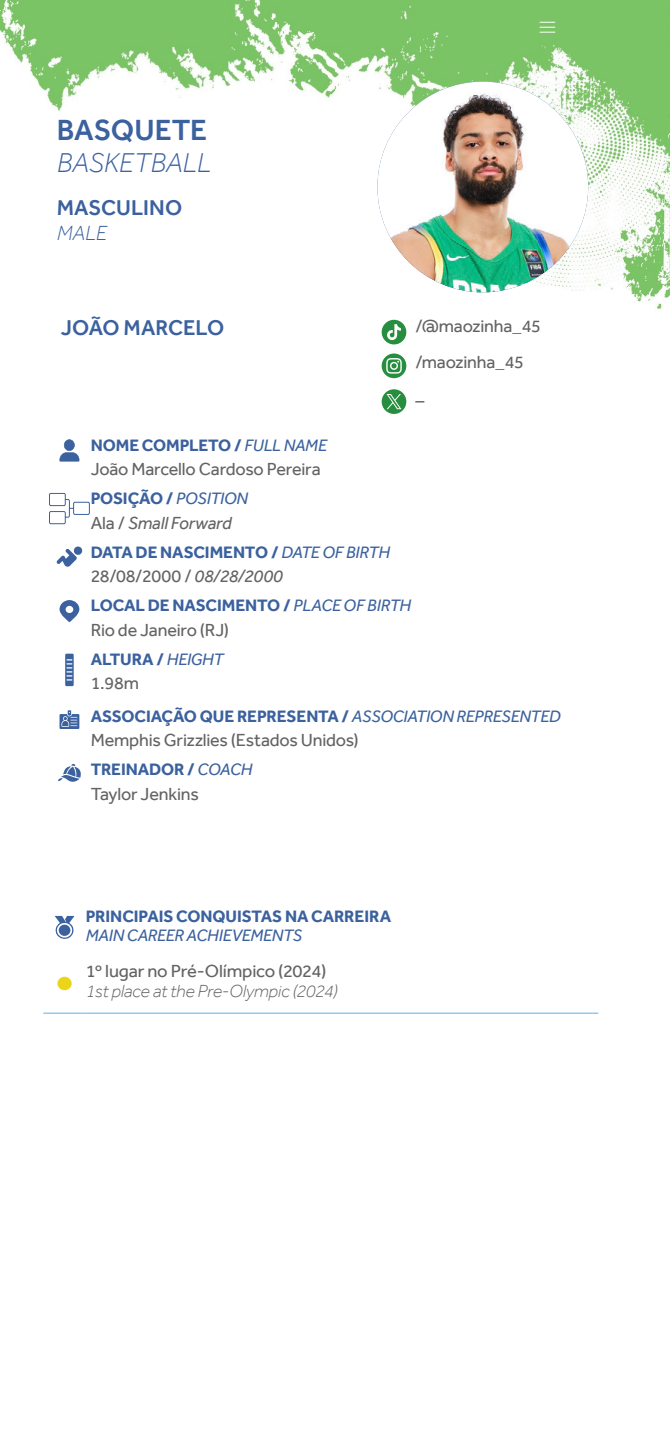
<style>
.page{position:relative;width:670px;height:1440px;background:#fff}
.page>*{position:absolute;margin:0;border:0;box-sizing:border-box;transform-origin:0 0}
.t1{font:500 30px "Effra";letter-spacing:-.005em;color:#3b619e}
.t2{font:italic 300 28px "Effra";letter-spacing:-.005em;color:#3b619e}
.t3{font:500 22px "Effra";color:#3b619e}
.t4{font:italic 300 21px "Effra";color:#3b619e}
.t5{font:18px/38.5px "Effra";letter-spacing:-.01em;color:#636363}
.t6{font:italic 300 18px "Effra";letter-spacing:-.015em;color:#636363}
.t7{font:italic 18px "Effra";letter-spacing:-.01em;color:#636363}
.t8{font:700 17px "Effra";letter-spacing:-.005em;color:#3b619e}
.t9{font:italic 17px "Effra";letter-spacing:-.015em;color:#3b619e}
.s1{font-weight:400;font-style:italic}
.s2{font-style:normal}
.s3{font-style:italic}
</style>
<div class="page">
<img style="left:0;top:0;width:670px;height:563px">
<svg style="left:540px;top:22px;width:15px;height:11px"></svg>
<hr style="left:43px;top:1013px;width:43px;height:1px;background:#5cafea">
<hr style="left:86px;top:1013px;width:512px;height:1px;background:#5cafea">
<svg style="left:54px;top:916px;width:21px;height:23px"></svg>
<div style="left:57px;top:977px;width:15px;height:13px;background:#ead51b;border-radius:50%"></div>
<img style="left:377px;top:82px;width:211px;height:210px;border-radius:105px">
<svg style="left:60px;top:439px;width:19px;height:22px"></svg>
<svg style="left:49px;top:492px;width:41px;height:33px"></svg>
<svg style="left:57px;top:546px;width:26px;height:21px"></svg>
<svg style="left:60px;top:600px;width:19px;height:22px"></svg>
<svg style="left:65px;top:654px;width:9px;height:32px"></svg>
<svg style="left:60px;top:710px;width:19px;height:19px"></svg>
<svg style="left:58px;top:764px;width:23px;height:18px"></svg>
<div style="left:382px;top:320px;width:24px;height:24px;background:#278e3f;border-radius:50%"></div>
<svg style="left:387px;top:324px;width:14px;height:16px"></svg>
<div style="left:382px;top:354px;width:24px;height:24px;background:#278e3f;border-radius:50%"></div>
<svg style="left:386px;top:358px;width:16px;height:16px"></svg>
<div style="left:382px;top:389px;width:24px;height:25px;background:#278e3f;border-radius:50%"></div>
<svg style="left:387px;top:394px;width:14px;height:15px"></svg>
<h1 class="t1" style="left:57px;top:113px;width:152px">BASQUETE</h1>
<h2 class="t2" style="left:57px;top:146px;width:156px">BASKETBALL</h2>
<p class="t3" style="left:57px;top:194px;width:127px">MASCULINO</p>
<p class="t4" style="left:57px;top:221px;width:52px">MALE</p>
<p class="t3" style="left:61px;top:314px;width:165px">JOÃO MARCELO</p>
<p class="t5" style="left:415px;top:306px;width:127px">/@maozinha_45</p>
<p class="t5" style="left:415px;top:343px;width:110px">/maozinha_45 –</p>
<p class="t8" style="left:91px;top:435px;width:238px">NOME COMPLETO / <span class="s1">FULL NAME</span></p>
<p class="t5" style="left:91px;top:450px;width:231px">João Marcello Cardoso Pereira</p>
<p class="t8" style="left:91px;top:488px;width:159px">POSIÇÃO / <span class="s1">POSITION</span></p>
<p class="t7" style="left:91px;top:512px;width:143px"><span class="s2">Ala /</span> Small Forward</p>
<p class="t8" style="left:91px;top:542px;width:301px">DATA DE NASCIMENTO / <span class="s1">DATE OF BIRTH</span></p>
<p class="t5" style="left:91px;top:557px;width:194px">28/08/2000 / <span class="s3">08/28/2000</span></p>
<p class="t8" style="left:91px;top:596px;width:322px">LOCAL DE NASCIMENTO / <span class="s1">PLACE OF BIRTH</span></p>
<p class="t5" style="left:91px;top:610px;width:140px">Rio de Janeiro (RJ)</p>
<p class="t8" style="left:91px;top:649px;width:134px">ALTURA / <span class="s1">HEIGHT</span></p>
<p class="t5" style="left:91px;top:664px;width:50px">1.98m</p>
<p class="t8" style="left:91px;top:706px;width:471px">ASSOCIAÇÃO QUE REPRESENTA / <span class="s1">ASSOCIATION REPRESENTED</span></p>
<p class="t5" style="left:91px;top:721px;width:270px">Memphis Grizzlies (Estados Unidos)</p>
<p class="t8" style="left:91px;top:759px;width:163px">TREINADOR / <span class="s1">COACH</span></p>
<p class="t5" style="left:91px;top:774px;width:110px">Taylor Jenkins</p>
<p class="t8" style="left:86px;top:906px;width:307px">PRINCIPAIS CONQUISTAS NA CARREIRA</p>
<p class="t9" style="left:86px;top:925px;width:218px">MAIN CAREER ACHIEVEMENTS</p>
<p class="t5" style="left:86px;top:951px;width:242px">1º lugar no Pré-Olímpico (2024)</p>
<p class="t6" style="left:86px;top:980px;width:254px">1st place at the Pre-Olympic (2024)</p>
</div>
